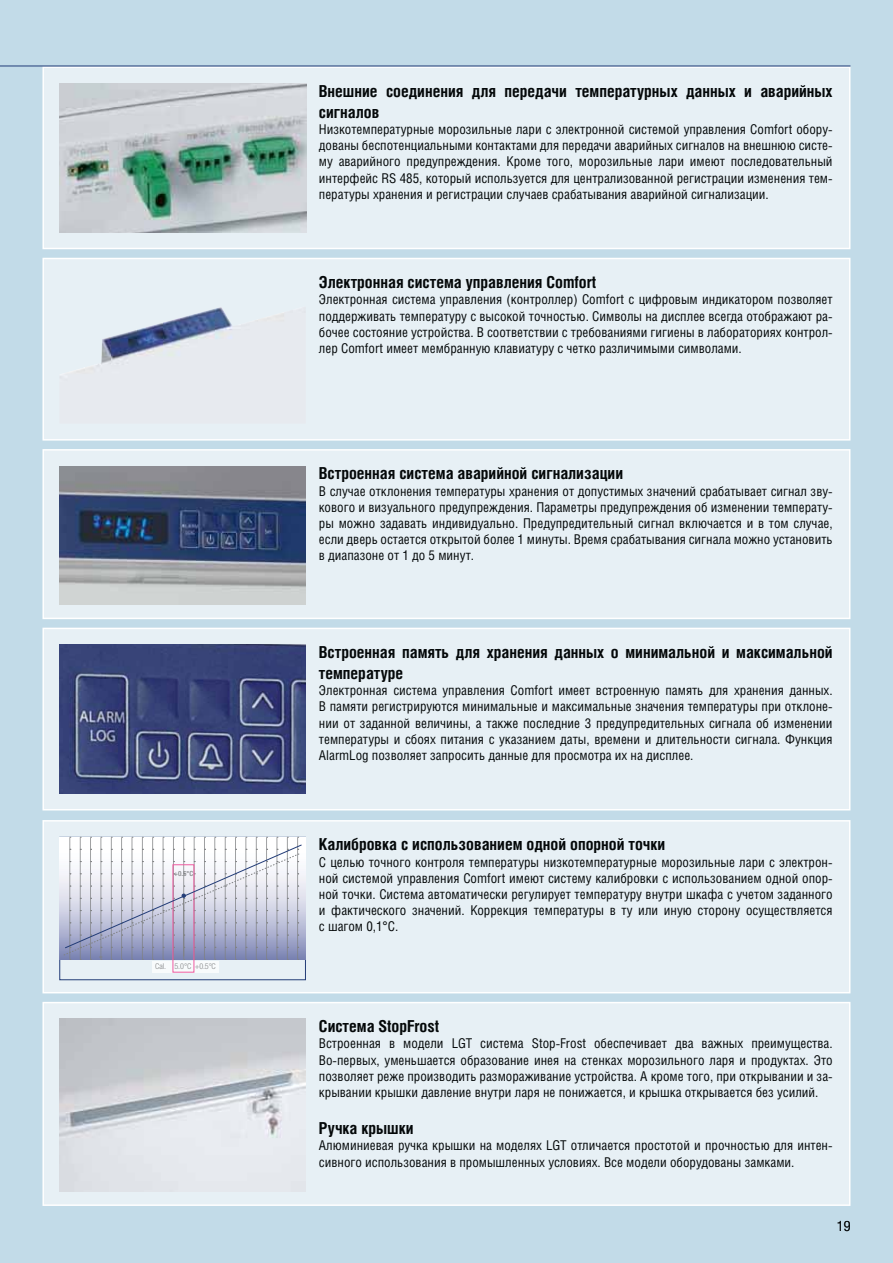
<style>
.page{position:relative;width:893px;height:1263px;background:#c2dbe8}
.page>*{position:absolute;margin:0;border:0;box-sizing:border-box;transform-origin:0 0}
.t1{font:700 16.5px/21px "Helios Cond";color:#040809}
.t2{font:300 condensed 14.25px "Helvetica Neue LT Std";color:#040809}
.t3{font:13.5px/16.2px "Helios Cond";color:#040809;text-align:justify}
.t4{font:300 condensed 7.95px "Helvetica Neue LT Std";color:#808284}
.t5{font:500 condensed 7.05px "Helvetica Neue LT Std";color:#808284}
</style>
<div class="page">
<div style="left:43px;top:67px;width:807px;height:181px;background:#e7f0f5"></div>
<div style="left:42px;top:66px;width:808px;height:183px;border:2px solid #fff"></div>
<div style="left:43px;top:259px;width:807px;height:181px;background:#e7f0f5"></div>
<div style="left:42px;top:258px;width:808px;height:183px;border:2px solid #fff"></div>
<div style="left:43px;top:450px;width:807px;height:168px;background:#e7f0f5"></div>
<div style="left:42px;top:449px;width:808px;height:170px;border:2px solid #fff"></div>
<div style="left:43px;top:628px;width:807px;height:182px;background:#e7f0f5"></div>
<div style="left:42px;top:628px;width:808px;height:183px;border:2px solid #fff"></div>
<div style="left:43px;top:1003px;width:807px;height:202px;background:#e7f0f5"></div>
<div style="left:42px;top:1002px;width:808px;height:204px;border:2px solid #fff"></div>
<div style="left:43px;top:821px;width:807px;height:172px;background:#e7f0f5"></div>
<div style="left:42px;top:820px;width:808px;height:173px;border:2px solid #fff"></div>
<hr style="left:0;top:66px;width:850px;height:1px;background:#213c77">
<img style="left:60px;top:645px;width:246px;height:149px">
<img style="left:60px;top:466px;width:246px;height:138px">
<img style="left:60px;top:307px;width:245px;height:71px">
<img style="left:60px;top:84px;width:246px;height:149px">
<img style="left:59px;top:1019px;width:247px;height:173px">
<svg style="left:59px;top:837px;width:247px;height:123px"></svg>
<div style="left:152px;top:961px;width:66px;height:12px;background:#f8fbfc"></div>
<div style="left:172px;top:864px;width:22px;height:109px;border:1px solid #ef5ba0"></div>
<svg style="left:62px;top:837px;width:241px;height:123px"></svg>
<p class="t5" style="left:174px;top:869px;width:21px">+0.5°C</p>
<p class="t4" style="left:155px;top:961px;width:62px">Cal. 5.0°C +0.5°C</p>
<p class="t1" style="left:319px;top:82px;width:515px">Внешние соединения для передачи температурных данных и аварийных сигналов</p>
<p class="t3" style="left:319px;top:122px;width:515px">Низкотемпературные морозильные лари с электронной системой управления Comfort обору&shy;дованы беспотенциальными контактами для передачи аварийных сигналов на внешнюю систе&shy;му аварийного предупреждения. Кроме того, морозильные лари имеют последовательный интерфейс RS 485, который используется для централизованной регистрации изменения тем&shy;пературы хранения и регистрации случаев срабатывания аварийной сигнализации.</p>
<p class="t1" style="left:319px;top:273px;width:279px">Электронная система управления Comfort</p>
<p class="t3" style="left:319px;top:292px;width:515px">Электронная система управления (контроллер) Comfort с цифровым индикатором позволяет поддерживать температуру с высокой точностью. Символы на дисплее всегда отображают ра&shy;бочее состояние устройства. В соответствии с требованиями гигиены в лабораториях контрол&shy;лер Comfort имеет мембранную клавиатуру с четко различимыми символами.</p>
<p class="t1" style="left:319px;top:465px;width:306px">Встроенная система аварийной сигнализации</p>
<p class="t3" style="left:319px;top:484px;width:515px">В случае отклонения температуры хранения от допустимых значений срабатывает сигнал зву&shy;кового и визуального предупреждения. Параметры предупреждения об изменении температу&shy;ры можно задавать индивидуально. Предупредительный сигнал включается и в том случае, если дверь остается открытой более 1 минуты. Время срабатывания сигнала можно установить в диапазоне от 1 до 5 минут.</p>
<p class="t1" style="left:319px;top:643px;width:515px">Встроенная память для хранения данных о минимальной и максимальной температуре</p>
<p class="t3" style="left:319px;top:683px;width:515px">Электронная система управления Comfort имеет встроенную память для хранения данных.<br>В памяти регистрируются минимальные и максимальные значения температуры при отклоне&shy;нии от заданной величины, а также последние 3 предупредительных сигнала об изменении температуры и сбоях питания с указанием даты, времени и длительности сигнала. Функция AlarmLog позволяет запросить данные для просмотра их на дисплее.</p>
<p class="t1" style="left:319px;top:836px;width:348px">Калибровка с использованием одной опорной точки</p>
<p class="t3" style="left:319px;top:855px;width:515px">С целью точного контроля температуры низкотемпературные морозильные лари с электрон&shy;ной системой управления Comfort имеют систему калибровки с использованием одной опор&shy;ной точки. Система автоматически регулирует температуру внутри шкафа с учетом заданного и фактического значений. Коррекция температуры в ту или иную сторону осуществляется с шагом 0,1°С.</p>
<p class="t1" style="left:319px;top:1017px;width:122px">Система StopFrost</p>
<p class="t3" style="left:319px;top:1036px;width:515px">Встроенная в модели LGT система Stop-Frost обеспечивает два важных преимущества.<br>Во-первых, уменьшается образование инея на стенках морозильного ларя и продуктах. Это позволяет реже производить размораживание устройства. А кроме того, при открывании и за&shy;крывании крышки давление внутри ларя не понижается, и крышка открывается без усилий.</p>
<p class="t1" style="left:319px;top:1119px;width:96px">Ручка крышки</p>
<p class="t3" style="left:319px;top:1138px;width:515px">Алюминиевая ручка крышки на моделях LGT отличается простотой и прочностью для интен&shy;сивного использования в промышленных условиях. Все модели оборудованы замками.</p>
<p class="t2" style="left:837px;top:1217px;width:15px">19</p>
</div>
